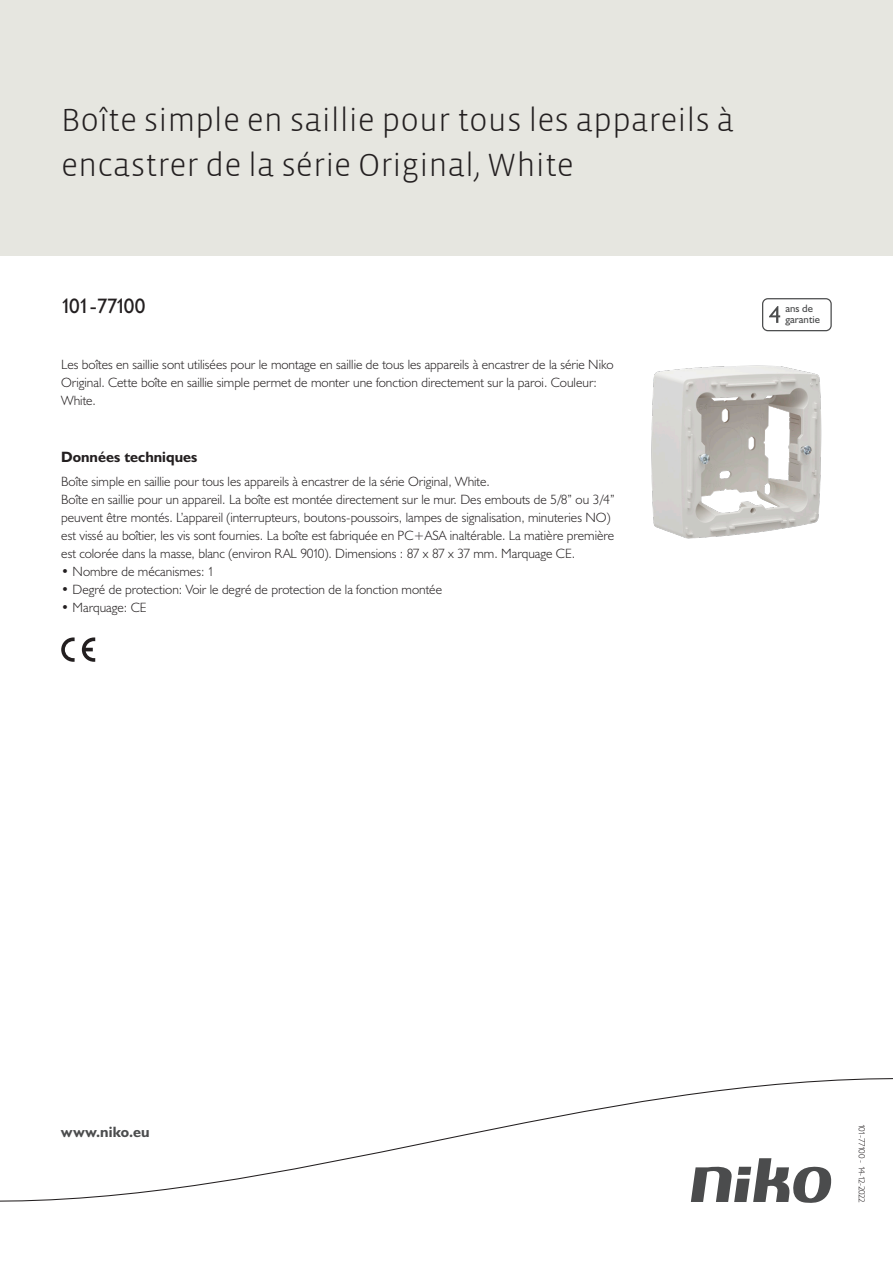
<style>
.page{position:relative;width:893px;height:1263px;background:#fff}
.page>*{position:absolute;margin:0;border:0;box-sizing:border-box;transform-origin:0 0}
.Title_datasheets{font:300 33px/45px "Vista Sans";color:#231f20}
.Article_number{font:21px "Humanist 521 BT";letter-spacing:-.06em;color:#231f20}
.Titles_parts{font:700 15px "Humanist 521 BT";color:#231f20}
.titel_afbeelding{font:700 15px "Humanist 521 BT";letter-spacing:.005em;color:#4b4c4d}
.Platte_tekst_CAB{font:300 13.5px/18px "Humanist 521 BT";color:#231f20}
.USP_Bullets{font:300 13.5px "Humanist 521 BT";color:#231f20}
.t1{font:10.8px/10.8px "Humanist 521 BT";color:#4b4c4d}
.Revision{font:300 9px "Humanist 521 BT";letter-spacing:-.07em;color:#231f20}
</style>
<div class="page">
<div style="left:0;top:0;width:893px;height:255px;background:#e6e6e0"></div>
<svg style="left:82px;top:637px;width:13px;height:25px"></svg>
<svg style="left:61px;top:637px;width:14px;height:25px"></svg>
<svg style="left:762px;top:298px;width:70px;height:33px"></svg>
<svg style="left:0;top:1078px;width:893px;height:125px"></svg>
<img style="left:651px;top:365px;width:171px;height:174px">
<p class="Title_datasheets" style="left:61px;top:98px;width:674px">Boîte simple en saillie pour tous les appareils à encastrer de la série Original, White</p>
<p class="Article_number" style="left:61px;top:293px;width:86px">101-77100</p>
<p class="t1" style="left:785px;top:303px;width:36px">ans de garantie</p>
<p class="Platte_tekst_CAB" style="left:61px;top:355px;width:554px">Les boîtes en saillie sont utilisées pour le montage en saillie de tous les appareils à encastrer de la série Niko<br>Original. Cette boîte en saillie simple permet de monter une fonction directement sur la paroi. Couleur:<br>White.</p>
<p class="Titles_parts" style="left:61px;top:447px;width:138px">Données techniques</p>
<p class="Platte_tekst_CAB" style="left:61px;top:472px;width:430px">Boîte simple en saillie pour tous les appareils à encastrer de la série Original, White.</p>
<p class="Platte_tekst_CAB" style="left:61px;top:490px;width:555px">Boîte en saillie pour un appareil. La boîte est montée directement sur le mur. Des embouts de 5/8” ou 3/4” peuvent être montés. L’appareil (interrupteurs, boutons-poussoirs, lampes de signalisation, minuteries NO) est vissé au boîtier, les vis sont fournies. La boîte est fabriquée en PC+ASA inaltérable. La matière première est colorée dans la masse, blanc (environ RAL 9010). Dimensions : 87 x 87 x 37 mm. Marquage CE.</p>
<p class="USP_Bullets" style="left:61px;top:563px;width:155px">• Nombre de mécanismes: 1</p>
<p class="USP_Bullets" style="left:61px;top:581px;width:382px">• Degré de protection: Voir le degré de protection de la fonction montée</p>
<p class="USP_Bullets" style="left:61px;top:599px;width:87px">• Marquage: CE</p>
<p class="titel_afbeelding" style="left:61px;top:1122px;width:90px">www.niko.eu</p>
<p class="Revision" style="left:868px;top:1123px;width:81px;rotate:90deg">101-77100 - 14-12-2022</p>
</div>
